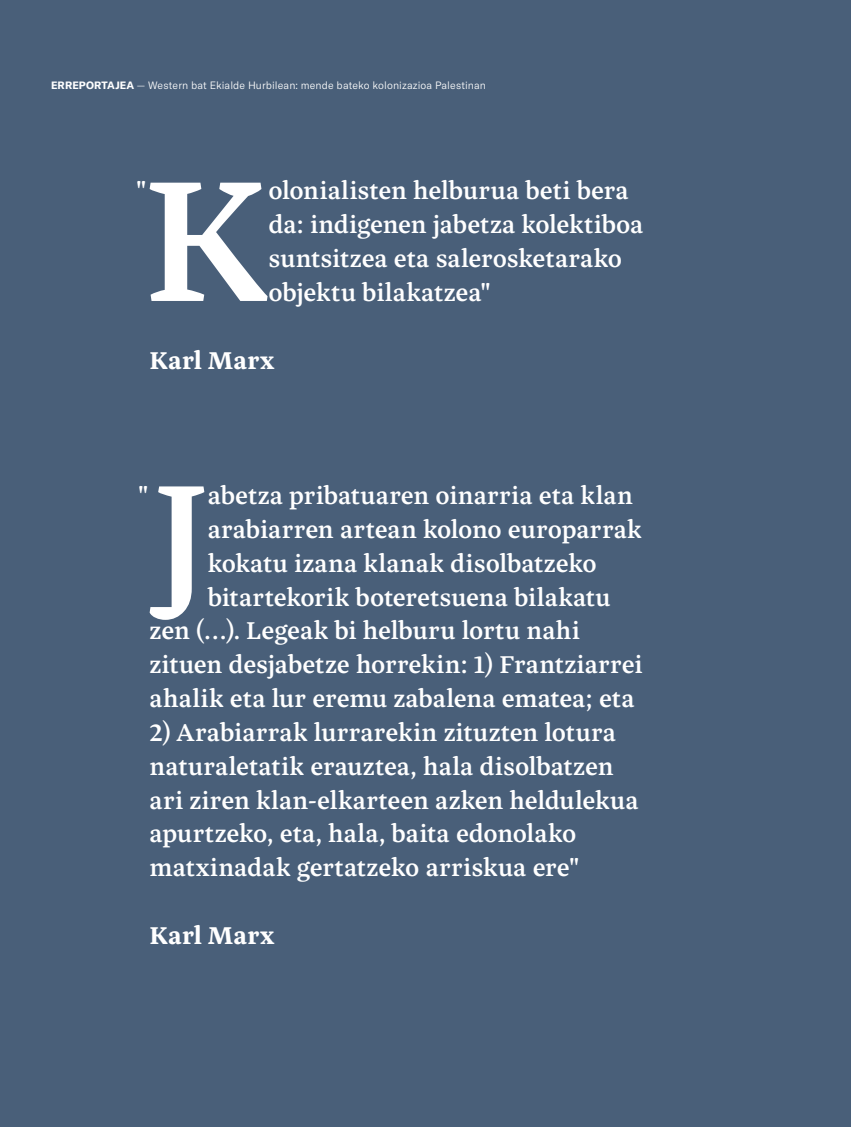
<style>
.page{position:relative;width:851px;height:1127px;background:#fff}
.page>*{position:absolute;margin:0;border:0;box-sizing:border-box;transform-origin:0 0}
.t1{font:500 190.8px "Inka B Text";color:#fff}
.t2{font:500 170.25px "Inka B Text";color:#fff}
.t3{font:500 27px/33.9px "Inka B Text";color:#fff}
.t4{font:700 27px "Inka B Text";letter-spacing:.005em;color:#fff}
.t5{font:300 10.5px "GT America";letter-spacing:.01em;color:#fff}
.s1{font-weight:700}
</style>
<div class="page">
<div style="left:0;top:0;width:850px;height:1127px;background:#495f79"></div>
<p class="t5" style="left:51px;top:79px;width:436px"><span class="s1">ERREPORTAJEA</span> — Western bat Ekialde Hurbilean: mende bateko kolonizazioa Palestinan</p>
<h1 class="t1" style="left:143px;top:135px;width:126px">K</h1>
<p class="t3" style="left:268px;top:174px;width:376px">olonialisten helburua beti bera da: indigenen jabetza kolektiboa suntsitzea eta salerosketarako objektu bilakatzea"</p>
<p class="t3" style="left:136px;top:174px;width:12px">"</p>
<p class="t4" style="left:150px;top:345px;width:126px">Karl Marx</p>
<h2 class="t2" style="left:152px;top:444px;width:58px">J</h2>
<p class="t3" style="left:208px;top:479px;width:426px">abetza pribatuaren oinarria eta klan</p>
<p class="t3" style="left:138px;top:479px;width:12px">"</p>
<p class="t3" style="left:208px;top:512px;width:435px">arabiarren artean kolono europarrak</p>
<p class="t3" style="left:208px;top:546px;width:390px">kokatu izana klanak disolbatzeko</p>
<p class="t3" style="left:208px;top:580px;width:404px">bitartekorik boteretsuena bilakatu</p>
<p class="t3" style="left:150px;top:614px;width:432px">zen (…). Legeak bi helburu lortu nahi</p>
<p class="t3" style="left:150px;top:648px;width:494px">zituen desjabetze horrekin: 1) Frantziarrei</p>
<p class="t3" style="left:150px;top:682px;width:486px">ahalik eta lur eremu zabalena ematea; eta</p>
<p class="t3" style="left:150px;top:715px;width:490px">2) Arabiarrak lurrarekin zituzten lotura naturaletatik erauztea, hala disolbatzen ari ziren klan-elkarteen azken heldulekua apurtzeko, eta, hala, baita edonolako matxinadak gertatzeko arriskua ere"</p>
<p class="t4" style="left:150px;top:920px;width:126px">Karl Marx</p>
</div>
